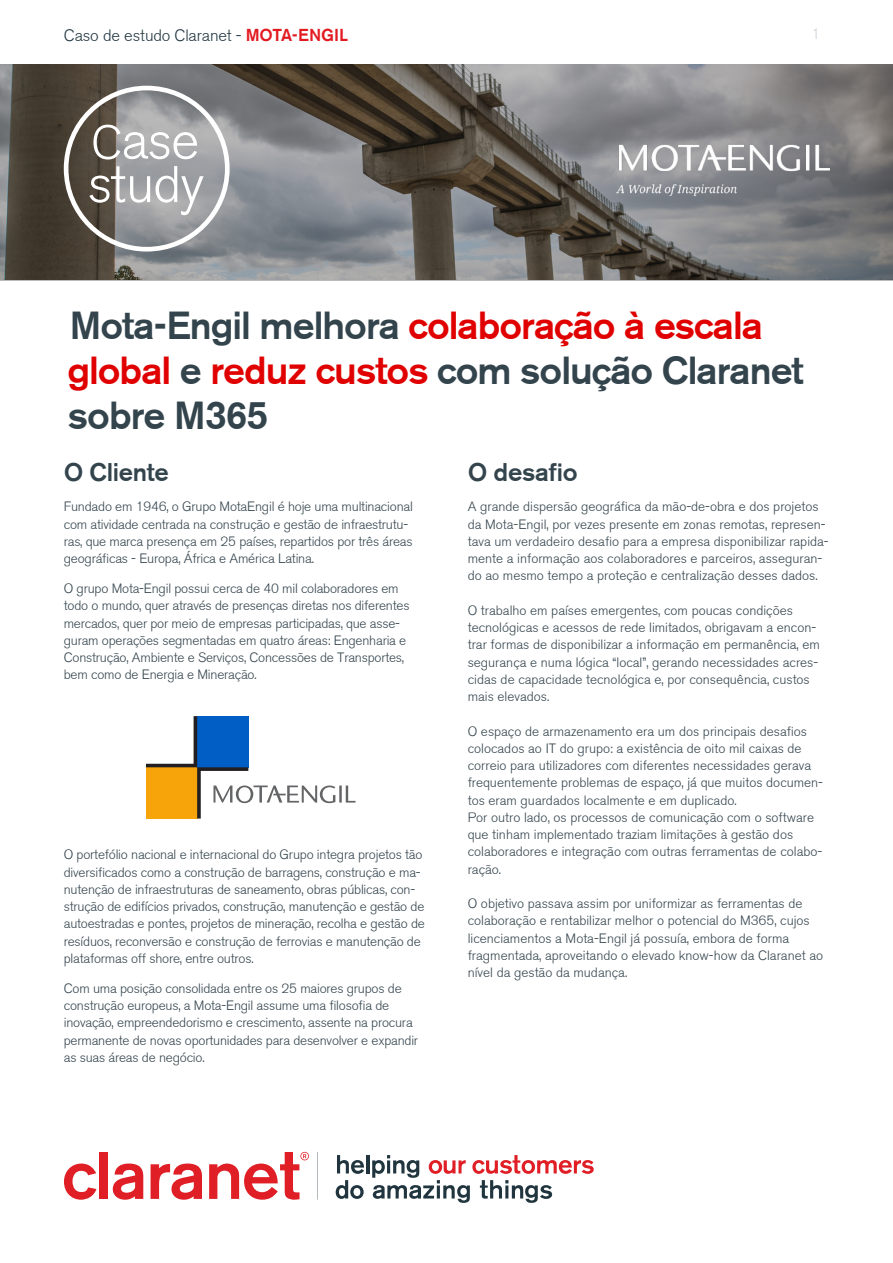
<style>
.page{position:relative;width:893px;height:1263px;background:#fff}
.page>*{position:absolute;margin:0;border:0;box-sizing:border-box;transform-origin:0 0}
.t1{font:500 39px/45px "Akzidenz Grotesk BQ";letter-spacing:-.025em;color:#33444d}
.about_text_2{font:500 25.5px "Akzidenz Grotesk BQ";letter-spacing:-.015em;color:#33444d}
.Text_intro{font:300 16.5px "Akzidenz Grotesk BQ";letter-spacing:-.01em;color:#223741}
.t2{font:300 15px "Akzidenz Grotesk BQ";color:#c8d2d8}
.about_text_2-2{font:300 13.5px/17.2px "Akzidenz Grotesk BQ";color:#33444d}
.s1{font-weight:500;font-size:17.25px;color:#e21a21}
.s2{color:#e00000}
</style>
<div class="page">
<svg style="left:0;top:64px;width:893px;height:216px;background:#716e6c"></svg>
<svg style="left:337px;top:1155px;width:27px;height:19px"></svg>
<hr style="left:366px;top:1155px;width:3px;height:18px;background:#21353f">
<svg style="left:336px;top:1180px;width:28px;height:19px"></svg>
<svg style="left:372px;top:1155px;width:222px;height:48px"></svg>
<svg style="left:317px;top:1152px;width:1px;height:48px"></svg>
<svg style="left:64px;top:1163px;width:32px;height:37px"></svg>
<div style="left:100px;top:1152px;width:8px;height:47px;background:#e01e25"></div>
<svg style="left:113px;top:1163px;width:30px;height:37px"></svg>
<svg style="left:151px;top:1163px;width:51px;height:37px"></svg>
<svg style="left:209px;top:1152px;width:100px;height:48px"></svg>
<svg style="left:64px;top:86px;width:166px;height:166px;background:#959492"></svg>
<img style="left:617px;top:145px;width:212px;height:52px">
<svg style="left:146px;top:716px;width:209px;height:102px"></svg>
<p class="Text_intro" style="left:64px;top:26px;width:286px">Caso de estudo Claranet - <span class="s1">MOTA-ENGIL</span></p>
<p class="t2" style="left:811px;top:26px;width:10px">1</p>
<p class="t1" style="left:67px;top:303px;width:738px">Mota-Engil melhora <span class="s2">colaboração à escala global</span> e <span class="s2">reduz custos</span> com solução Claranet sobre M365</p>
<p class="about_text_2" style="left:64px;top:457px;width:106px">O Cliente</p>
<p class="about_text_2-2" style="left:64px;top:498px;width:351px">Fundado em 1946, o Grupo MotaEngil é hoje uma multinacional com atividade centrada na construção e gestão de infraestrutu&shy;ras, que marca presença em 25 países, repartidos por três áreas geográficas - Europa, África e América Latina.</p>
<p class="about_text_2-2" style="left:64px;top:580px;width:347px">O grupo Mota-Engil possui cerca de 40 mil colaboradores em todo o mundo, quer através de presenças diretas nos diferentes mercados, quer por meio de empresas participadas, que asse&shy;guram operações segmentadas em quatro áreas: Engenharia e Construção, Ambiente e Serviços, Concessões de Transportes, bem como de Energia e Mineração.</p>
<p class="about_text_2-2" style="left:64px;top:846px;width:363px">O portefólio nacional e internacional do Grupo integra projetos tão diversificados como a construção de barragens, construção e ma&shy;nutenção de infraestruturas de saneamento, obras públicas, con&shy;strução de edifícios privados, construção, manutenção e gestão de autoestradas e pontes, projetos de mineração, recolha e gestão de resíduos, reconversão e construção de ferrovias e manutenção de plataformas off shore, entre outros.</p>
<p class="about_text_2-2" style="left:64px;top:980px;width:356px">Com uma posição consolidada entre os 25 maiores grupos de construção europeus, a Mota-Engil assume uma filosofia de inovação, empreendedorismo e crescimento, assente na procura permanente de novas oportunidades para desenvolver e expandir as suas áreas de negócio.</p>
<p class="about_text_2" style="left:468px;top:457px;width:112px">O desafio</p>
<p class="about_text_2-2" style="left:468px;top:498px;width:362px">A grande dispersão geográfica da mão-de-obra e dos projetos da Mota-Engil, por vezes presente em zonas remotas, represen&shy;tava um verdadeiro desafio para a empresa disponibilizar rapida&shy;mente a informação aos colaboradores e parceiros, asseguran&shy;do ao mesmo tempo a proteção e centralização desses dados.</p>
<p class="about_text_2-2" style="left:468px;top:602px;width:354px">O trabalho em países emergentes, com poucas condições tecnológicas e acessos de rede limitados, obrigavam a encon&shy;trar formas de disponibilizar a informação em permanência, em segurança e numa lógica “local”, gerando necessidades acres&shy;cidas de capacidade tecnológica e, por consequência, custos mais elevados.</p>
<p class="about_text_2-2" style="left:468px;top:722px;width:357px">O espaço de armazenamento era um dos principais desafios colocados ao IT do grupo: a existência de oito mil caixas de correio para utilizadores com diferentes necessidades gerava frequentemente problemas de espaço, já que muitos documen&shy;tos eram guardados localmente e em duplicado.</p>
<p class="about_text_2-2" style="left:468px;top:809px;width:356px">Por outro lado, os processos de comunicação com o software que tinham implementado traziam limitações à gestão dos colaboradores e integração com outras ferramentas de colabo&shy;ração.</p>
<p class="about_text_2-2" style="left:468px;top:895px;width:357px">O objetivo passava assim por uniformizar as ferramentas de colaboração e rentabilizar melhor o potencial do M365, cujos licenciamentos a Mota-Engil já possuía, embora de forma fragmentada, aproveitando o elevado know-how da Claranet ao nível da gestão da mudança.</p>
</div>
